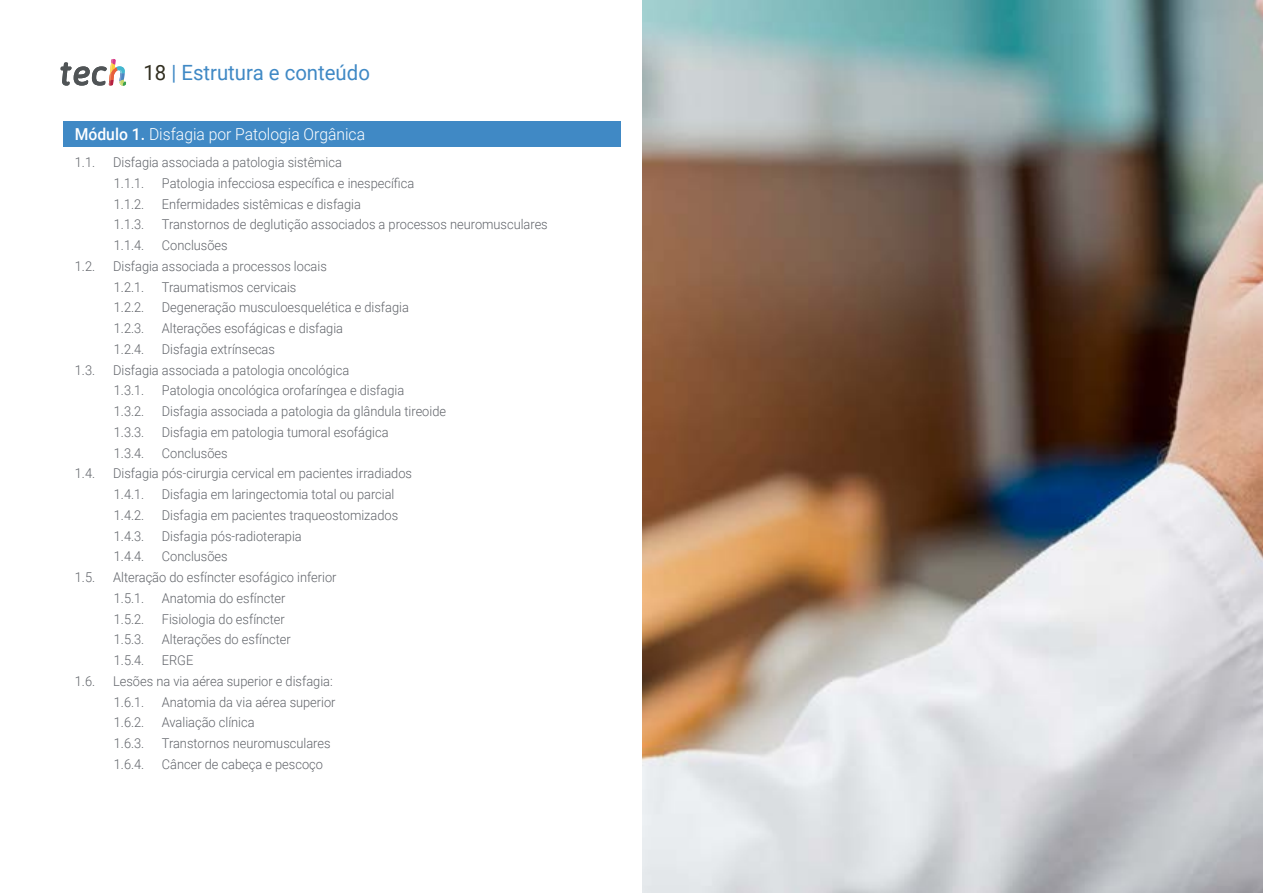
<style>
.page{position:relative;width:1263px;height:893px;background:#fff}
.page>*{position:absolute;margin:0;border:0;box-sizing:border-box;transform-origin:0 0}
.t1{font:21px "Roboto";color:#4089c5}
.t2{font:300 16.5px "Roboto";color:#fff;scale:.95 1}
.t3{font:300 13.5px/20.7px "Roboto";color:#61646a;scale:.95 1}
.s1{color:#312e20}
.s2{font-weight:500}
</style>
<div class="page">
<img style="left:642px;top:0;width:621px;height:893px">
<div style="left:64px;top:121px;width:557px;height:25px;background:#4089c5"></div>
<svg style="left:61px;top:59px;width:65px;height:27px"></svg>
<h1 class="t1" style="left:144px;top:57px;width:228px"><span class="s1">18</span> | Estrutura e conteúdo</h1>
<p class="t2" style="left:75px;top:123px;width:307px"><span class="s2">Módulo 1.</span> Disfagia por Patologia Orgânica</p>
<p class="t3" style="left:75px;top:151px;width:23px">1.1.</p>
<p class="t3" style="left:113px;top:151px;width:242px">Disfagia associada a patologia sistêmica<br>1.1.1.</p>
<p class="t3" style="left:162px;top:172px;width:267px">Patologia infecciosa específica e inespecífica</p>
<p class="t3" style="left:114px;top:193px;width:34px">1.1.2.</p>
<p class="t3" style="left:162px;top:193px;width:211px">Enfermidades sistêmicas e disfagia</p>
<p class="t3" style="left:114px;top:214px;width:34px">1.1.3.</p>
<p class="t3" style="left:162px;top:214px;width:408px">Transtornos de deglutição associados a processos neuromusculares</p>
<p class="t3" style="left:114px;top:234px;width:34px">1.1.4.</p>
<p class="t3" style="left:162px;top:234px;width:71px">Conclusões</p>
<p class="t3" style="left:75px;top:255px;width:23px">1.2.</p>
<p class="t3" style="left:113px;top:255px;width:226px">Disfagia associada a processos locais<br>1.2.1.</p>
<p class="t3" style="left:162px;top:276px;width:143px">Traumatismos cervicais</p>
<p class="t3" style="left:114px;top:297px;width:34px">1.2.2.</p>
<p class="t3" style="left:162px;top:297px;width:262px">Degeneração musculoesquelética e disfagia</p>
<p class="t3" style="left:114px;top:317px;width:34px">1.2.3.</p>
<p class="t3" style="left:162px;top:317px;width:192px">Alterações esofágicas e disfagia</p>
<p class="t3" style="left:114px;top:338px;width:34px">1.2.4.</p>
<p class="t3" style="left:162px;top:338px;width:121px">Disfagia extrínsecas</p>
<p class="t3" style="left:75px;top:359px;width:23px">1.3.</p>
<p class="t3" style="left:113px;top:359px;width:250px">Disfagia associada a patologia oncológica<br>1.3.1.</p>
<p class="t3" style="left:162px;top:380px;width:257px">Patologia oncológica orofaríngea e disfagia</p>
<p class="t3" style="left:114px;top:400px;width:34px">1.3.2.</p>
<p class="t3" style="left:162px;top:400px;width:301px">Disfagia associada a patologia da glândula tireoide</p>
<p class="t3" style="left:114px;top:421px;width:34px">1.3.3.</p>
<p class="t3" style="left:162px;top:421px;width:240px">Disfagia em patologia tumoral esofágica</p>
<p class="t3" style="left:114px;top:442px;width:34px">1.3.4.</p>
<p class="t3" style="left:162px;top:442px;width:71px">Conclusões</p>
<p class="t3" style="left:75px;top:463px;width:23px">1.4.</p>
<p class="t3" style="left:113px;top:463px;width:316px">Disfagia pós-cirurgia cervical em pacientes irradiados<br>1.4.1.</p>
<p class="t3" style="left:162px;top:483px;width:246px">Disfagia em laringectomia total ou parcial</p>
<p class="t3" style="left:114px;top:504px;width:34px">1.4.2.</p>
<p class="t3" style="left:162px;top:504px;width:250px">Disfagia em pacientes traqueostomizados</p>
<p class="t3" style="left:114px;top:525px;width:34px">1.4.3.</p>
<p class="t3" style="left:162px;top:525px;width:149px">Disfagia pós-radioterapia</p>
<p class="t3" style="left:114px;top:546px;width:34px">1.4.4.</p>
<p class="t3" style="left:162px;top:546px;width:71px">Conclusões</p>
<p class="t3" style="left:75px;top:566px;width:23px">1.5.</p>
<p class="t3" style="left:113px;top:566px;width:237px">Alteração do esfíncter esofágico inferior<br>1.5.1.</p>
<p class="t3" style="left:162px;top:587px;width:132px">Anatomia do esfíncter</p>
<p class="t3" style="left:114px;top:608px;width:34px">1.5.2.</p>
<p class="t3" style="left:162px;top:608px;width:131px">Fisiologia do esfíncter</p>
<p class="t3" style="left:114px;top:629px;width:34px">1.5.3.</p>
<p class="t3" style="left:162px;top:629px;width:137px">Alterações do esfíncter</p>
<p class="t3" style="left:114px;top:649px;width:34px">1.5.4.</p>
<p class="t3" style="left:162px;top:649px;width:35px">ERGE</p>
<p class="t3" style="left:75px;top:670px;width:23px">1.6.</p>
<p class="t3" style="left:113px;top:670px;width:233px">Lesões na via aérea superior e disfagia:<br>1.6.1.</p>
<p class="t3" style="left:162px;top:691px;width:184px">Anatomia da via aérea superior</p>
<p class="t3" style="left:114px;top:712px;width:34px">1.6.2.</p>
<p class="t3" style="left:162px;top:712px;width:99px">Avaliação clínica</p>
<p class="t3" style="left:114px;top:732px;width:34px">1.6.3.</p>
<p class="t3" style="left:162px;top:732px;width:179px">Transtornos neuromusculares</p>
<p class="t3" style="left:114px;top:753px;width:34px">1.6.4.</p>
<p class="t3" style="left:162px;top:753px;width:171px">Câncer de cabeça e pescoço</p>
</div>
